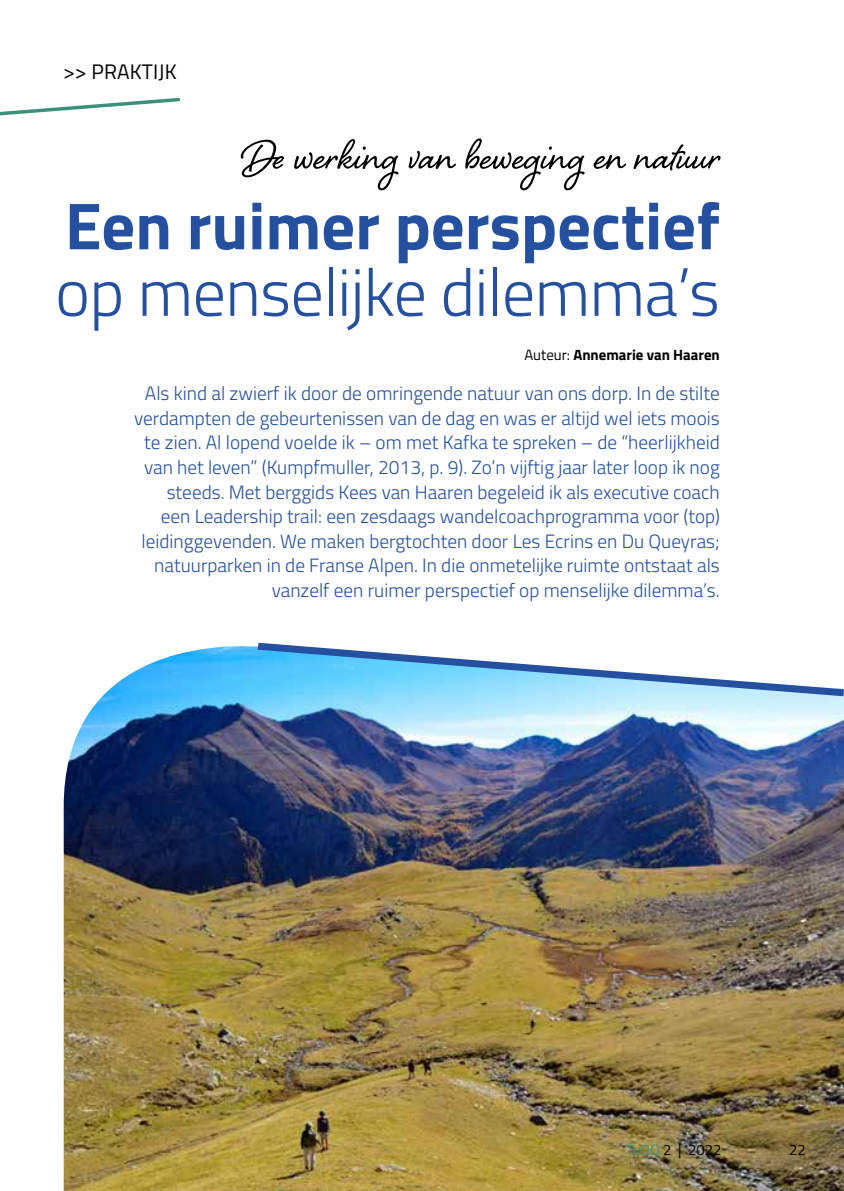
<style>
.page{position:relative;width:844px;height:1191px;background:#fff}
.page>*{position:absolute;margin:0;border:0;box-sizing:border-box;transform-origin:0 0}
.t1{font:300 66.5px "Titillium Web";letter-spacing:-.01em;color:#25509f}
.t2{font:700 66.5px "Titillium Web";color:#25509f}
.t3{font:52.5px "Shelby";letter-spacing:.005em;color:#000}
.t4{font:21px "Titillium Web";letter-spacing:.01em;color:#000}
.t5{font:300 19.25px/24.5px "Titillium Web";color:#25509f;text-align:right}
.t6{font:700 14.88px "Titillium Web";color:#000}
.t7{font:14.88px "Titillium Web";color:#000}
.s1{font-weight:400}
.s2{color:#3d917a}
</style>
<div class="page">
<svg style="left:0;top:97px;width:181px;height:19px"></svg>
<img style="left:64px;top:646px;width:779px;height:545px">
<svg style="left:251px;top:642px;width:592px;height:58px"></svg>
<p class="t4" style="left:63px;top:56px;width:115px">&gt;&gt; PRAKTIJK</p>
<h2 class="t3" style="left:243px;top:120px;width:478px">De werking van beweging en natuur</h2>
<h1 class="t2" style="left:65px;top:175px;width:656px">Een ruimer perspectief</h1>
<h1 class="t1" style="left:55px;top:244px;width:666px">op menselijke dilemma’s</h1>
<p class="t6" style="left:524px;top:343px;width:197px"><span class="s1">Auteur:</span> Annemarie van Haaren</p>
<p class="t5" style="left:134px;top:380px;width:587px">Als kind al zwierf ik door de omringende natuur van ons dorp. In de stilte verdampten de gebeurtenissen van de dag en was er altijd wel iets moois te zien. Al lopend voelde ik – om met Kafka te spreken – de “heerlijkheid van het leven” (Kumpfmuller, 2013, p. 9). Zo’n vijftig jaar later loop ik nog steeds. Met berggids Kees van Haaren begeleid ik als executive coach een Leadership trail: een zesdaags wandelcoachprogramma voor (top) leidinggevenden. We maken bergtochten door Les Ecrins en Du Queyras; natuurparken in de Franse Alpen. In die onmetelijke ruimte ontstaat als vanzelf een ruimer perspectief op menselijke dilemma’s.</p>
<p class="t7" style="left:626px;top:1139px;width:97px"><span class="s2">TvOO</span> 2 | 2022</p>
<p class="t7" style="left:788px;top:1139px;width:18px">22</p>
</div>
